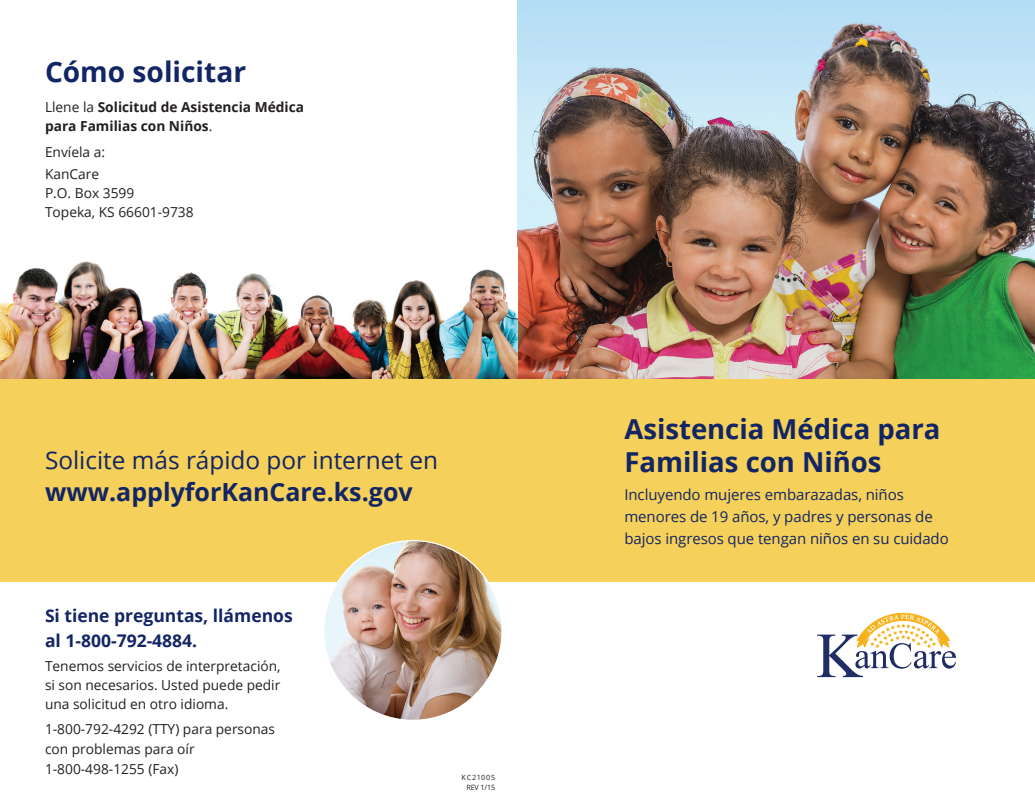
<style>
.page{position:relative;width:1035px;height:810px;background:#fff}
.page>*{position:absolute;margin:0;border:0;box-sizing:border-box;transform-origin:0 0}
.t1{font:700 28.12px "Open Sans";color:#122564}
.t2{font:700 27.5px/33.8px "Open Sans";color:#122564}
.t3{font:700 25px "Open Sans";color:#122564}
.t4{font:24.38px "Open Sans";color:#122564}
.t5{font:700 17.5px/25px "Open Sans";color:#122564}
.t6{font:15px/21.9px "Open Sans";letter-spacing:-.005em;color:#122564}
.t7{font:13.75px/18.8px "Open Sans";color:#231f20}
.t8{font:700 13.75px/18.8px "Open Sans";color:#231f20}
.t9{font:7.25px/9.8px "Open Sans";letter-spacing:.065em;color:#231f20;text-align:right}
.s1{font-weight:400}
</style>
<div class="page">
<img style="left:518px;top:0;width:517px;height:379px">
<img style="left:0;top:261px;width:518px;height:118px">
<div style="left:0;top:379px;width:518px;height:203px;background:#f5d05a"></div>
<img style="left:325px;top:541px;width:176px;height:178px">
<div style="left:518px;top:379px;width:517px;height:203px;background:#f5d05a"></div>
<svg style="left:817px;top:613px;width:139px;height:64px"></svg>
<h1 class="t1" style="left:45px;top:52px;width:203px">Cómo solicitar</h1>
<p class="t8" style="left:45px;top:97px;width:261px"><span class="s1">Llene la</span> Solicitud de Asistencia Médica para Familias con Niños<span class="s1">.</span></p>
<p class="t7" style="left:45px;top:140px;width:62px;line-height:22.5px">Envíela a:<br>KanCare</p>
<p class="t7" style="left:45px;top:183px;width:150px">P.O. Box 3599<br>Topeka, KS 66601-9738</p>
<h3 class="t4" style="left:45px;top:443px;width:395px">Solicite más rápido por internet en</h3>
<h3 class="t3" style="left:45px;top:475px;width:369px">www.applyforKanCare.ks.gov</h3>
<p class="t5" style="left:45px;top:602px;width:249px">Si tiene preguntas, llámenos al 1-800-792-4884.</p>
<p class="t7" style="left:45px;top:656px;width:237px;text-align:justify">Tenemos servicios de interpretación, si son necesarios. Usted puede pedir una solicitud en otro idioma.</p>
<p class="t7" style="left:45px;top:719px;width:232px;line-height:20px">1-800-792-4292 (TTY) para personas con problemas para oír<br>1-800-498-1255 (Fax)</p>
<p class="t9" style="left:462px;top:772px;width:35px">KC2100S<br>REV 1/15</p>
<h2 class="t2" style="left:624px;top:411px;width:318px">Asistencia Médica para<br>Familias con Niños</h2>
<p class="t6" style="left:624px;top:483px;width:326px">Incluyendo mujeres embarazadas, niños menores de 19 años, y padres y personas de bajos ingresos que tengan niños en su cuidado</p>
</div>
